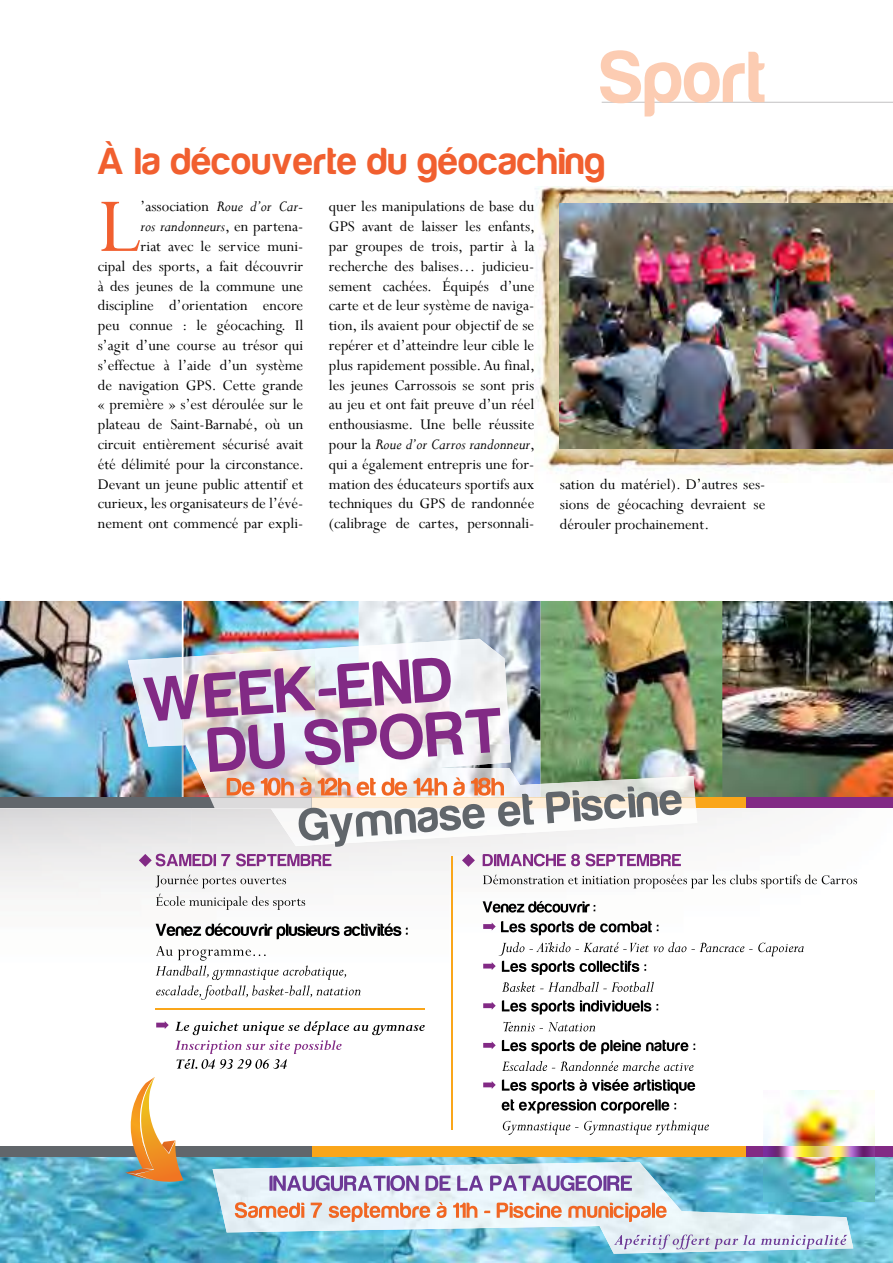
<style>
.page{position:relative;width:893px;height:1263px;background:#fff}
.page>*{position:absolute;margin:0;border:0;box-sizing:border-box;transform-origin:0 0}
.t1{font:85.65px "Perpetua";color:#f15f2f}
.t2{font:700 75px "Harabara";letter-spacing:.02em;color:#fcccb2}
.t3{font:700 39px "Harabara";letter-spacing:.03em;color:#f15f2f}
.t4{font:16.5px/19.8px "Perpetua";color:#000;text-align:justify}
.s1{font-style:italic}
</style>
<div class="page">
<hr style="left:602px;top:102px;width:291px;height:1px;background:#c2c1c2">
<img style="left:534px;top:187px;width:359px;height:287px">
<img style="left:0;top:1157px;width:893px;height:106px">
<img style="left:213px;top:1162px;width:640px;height:92px">
<svg style="left:269px;top:1175px;width:363px;height:16px;background:#af9dca"></svg>
<svg style="left:235px;top:1202px;width:432px;height:20px;background:#ebc5b2"></svg>
<svg style="left:614px;top:1234px;width:233px;height:15px;background:#d0d0e4"></svg>
<img style="left:155px;top:939px;width:541px;height:142px">
<img style="left:398px;top:847px;width:206px;height:92px">
<img style="left:604px;top:808px;width:207px;height:124px">
<img style="left:722px;top:602px;width:171px;height:196px">
<img style="left:184px;top:601px;width:175px;height:48px">
<img style="left:359px;top:601px;width:182px;height:56px">
<img style="left:541px;top:601px;width:181px;height:197px">
<img style="left:0;top:601px;width:182px;height:197px">
<svg style="left:156px;top:1021px;width:13px;height:8px"></svg>
<svg style="left:175px;top:1021px;width:250px;height:48px"></svg>
<svg style="left:155px;top:875px;width:131px;height:13px"></svg>
<svg style="left:156px;top:894px;width:149px;height:16px"></svg>
<svg style="left:156px;top:923px;width:252px;height:16px"></svg>
<svg style="left:156px;top:946px;width:204px;height:54px"></svg>
<svg style="left:483px;top:854px;width:198px;height:12px"></svg>
<svg style="left:483px;top:875px;width:374px;height:13px"></svg>
<svg style="left:483px;top:901px;width:112px;height:12px"></svg>
<svg style="left:483px;top:921px;width:175px;height:14px"></svg>
<svg style="left:483px;top:942px;width:321px;height:33px"></svg>
<svg style="left:502px;top:982px;width:152px;height:10px"></svg>
<svg style="left:483px;top:1002px;width:13px;height:8px"></svg>
<svg style="left:502px;top:1000px;width:156px;height:14px"></svg>
<svg style="left:503px;top:1022px;width:92px;height:9px"></svg>
<svg style="left:483px;top:1041px;width:13px;height:8px"></svg>
<svg style="left:502px;top:1040px;width:193px;height:14px"></svg>
<svg style="left:502px;top:1061px;width:191px;height:10px"></svg>
<svg style="left:483px;top:1081px;width:13px;height:8px"></svg>
<svg style="left:502px;top:1079px;width:193px;height:34px"></svg>
<svg style="left:503px;top:1120px;width:206px;height:15px"></svg>
<svg style="left:139px;top:854px;width:192px;height:13px"></svg>
<svg style="left:462px;top:854px;width:13px;height:13px"></svg>
<hr style="left:156px;top:1008px;width:269px;height:1px;background:#faa61a">
<hr style="left:451px;top:856px;width:1px;height:273px;background:#faa61a">
<div style="left:686px;top:798px;width:207px;height:10px;background:#822a85"></div>
<div style="left:304px;top:798px;width:441px;height:10px;background:#faa61a"></div>
<div style="left:0;top:798px;width:311px;height:10px;background:#61666b"></div>
<div style="left:686px;top:1146px;width:207px;height:11px;background:#822a85"></div>
<div style="left:304px;top:1146px;width:441px;height:11px;background:#faa61a"></div>
<div style="left:0;top:1146px;width:311px;height:11px;background:#61666b"></div>
<img style="left:184px;top:649px;width:131px;height:8px">
<img style="left:315px;top:646px;width:44px;height:11px">
<img style="left:359px;top:641px;width:91px;height:16px">
<img style="left:450px;top:639px;width:60px;height:18px">
<img style="left:128px;top:657px;width:15px;height:90px">
<img style="left:143px;top:657px;width:553px;height:190px">
<img style="left:764px;top:1091px;width:111px;height:111px">
<svg style="left:125px;top:1077px;width:59px;height:105px"></svg>
<img style="left:560px;top:203px;width:333px;height:246px">
<h2 class="t2" style="left:600px;top:38px;width:167px">Sport</h2>
<h3 class="t3" style="left:98px;top:141px;width:509px">À la découverte du géocaching</h3>
<p class="t4" style="left:98px;top:196px;width:208px;text-align:right">’association <span class="s1">Roue d’or Car-<br>ros randonneurs</span>, en partena-<br>riat avec le service muni-<br>cipal des sports, a fait découvrir à des jeunes de la commune une discipline d’orientation encore peu connue : le géocaching. Il s’agit d’une course au trésor qui s’effectue à l’aide d’un système de navigation GPS. Cette grande « première » s’est déroulée sur le plateau de Saint-Barnabé, où un circuit entièrement sécurisé avait été délimité pour la circonstance.<br>Devant un jeune public attentif et curieux, les organisateurs de l’évé&shy;nement ont commencé par expli-</p>
<p class="t4" style="left:329px;top:196px;width:208px">quer les manipulations de base du GPS avant de laisser les enfants, par groupes de trois, partir à la recherche des balises… judicieu&shy;sement cachées. Équipés d’une carte et de leur système de naviga&shy;tion, ils avaient pour objectif de se repérer et d’atteindre leur cible le plus rapidement possible. Au final, les jeunes Carrossois se sont pris au jeu et ont fait preuve d’un réel enthousiasme. Une belle réussite pour la <span class="s1">Roue d’or Carros randonneur</span>, qui a également entrepris une for&shy;mation des éducateurs sportifs aux techniques du GPS de randonnée (calibrage de cartes, personnali-</p>
<h1 class="t1" style="left:98px;top:172px;width:44px">L</h1>
<p class="t4" style="left:560px;top:474px;width:207px">sation du matériel). D’autres ses&shy;sions de géocaching devraient se dérouler prochainement.</p>
</div>
